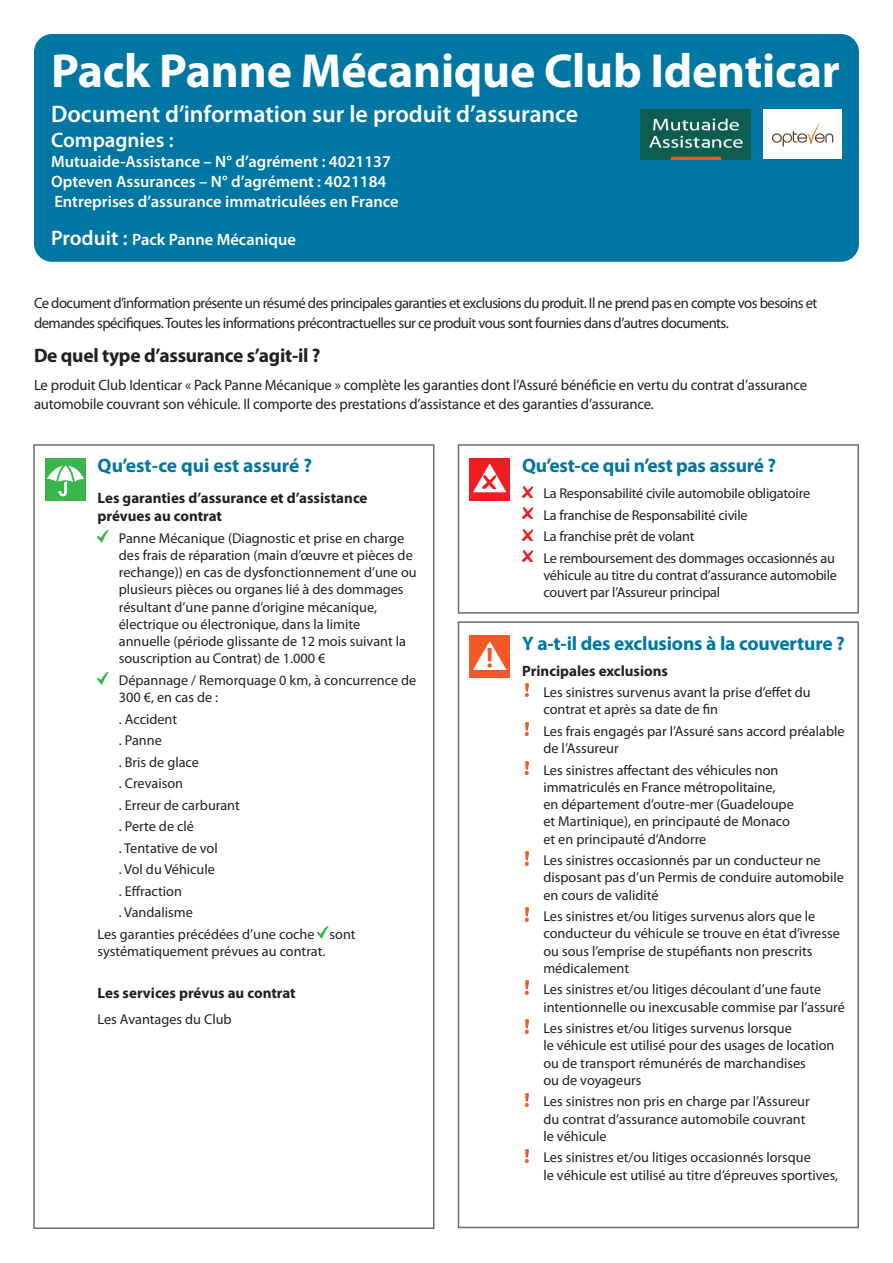
<style>
.page{position:relative;width:893px;height:1263px;background:#fff}
.page>*{position:absolute;margin:0;border:0;box-sizing:border-box;transform-origin:0 0}
.t1{font:700 48px "Myriad Pro";letter-spacing:-.005em;color:#fff}
.t2{font:600 24px "Myriad Pro";color:#fff}
.t3{font:600 21px "Myriad Pro";color:#fff}
.t4{font:700 19.5px "Myriad Pro";letter-spacing:-.01em;color:#0076a3}
.t5{font:700 19.5px "Myriad Pro";letter-spacing:-.015em;color:#231f20}
.t6{font:600 16.5px/19.8px "Myriad Pro";color:#fff}
.t7{font:15px/19.5px "Myriad Pro";letter-spacing:-.035em;color:#231f20}
.t8{font:15px/19.5px "Myriad Pro";letter-spacing:-.01em;color:#231f20}
.t9{font:700 15px/18px "Myriad Pro";color:#231f20}
.t10{font:14.25px/17.2px "Myriad Pro";color:#231f20}
.s1{font-size:21px}
</style>
<div class="page">
<div style="left:34px;top:34px;width:825px;height:228px;background:#0076a3;border-radius:18px"></div>
<div style="left:45px;top:458px;width:41px;height:42px;background:#3ab54a"></div>
<svg style="left:47px;top:461px;width:37px;height:35px"></svg>
<svg style="left:98px;top:531px;width:10px;height:12px"></svg>
<svg style="left:98px;top:673px;width:10px;height:12px"></svg>
<svg style="left:318px;top:927px;width:10px;height:12px"></svg>
<div style="left:469px;top:458px;width:41px;height:42px;background:#ee1d23"></div>
<svg style="left:473px;top:463px;width:33px;height:29px"></svg>
<svg style="left:522px;top:486px;width:11px;height:11px"></svg>
<svg style="left:522px;top:508px;width:11px;height:10px"></svg>
<svg style="left:522px;top:529px;width:11px;height:11px"></svg>
<svg style="left:522px;top:551px;width:11px;height:10px"></svg>
<div style="left:469px;top:635px;width:41px;height:43px;background:#f15929"></div>
<svg style="left:473px;top:641px;width:33px;height:29px"></svg>
<svg style="left:525px;top:684px;width:4px;height:13px"></svg>
<img style="left:525px;top:722px;width:4px;height:14px">
<svg style="left:525px;top:761px;width:4px;height:13px"></svg>
<svg style="left:525px;top:852px;width:4px;height:13px"></svg>
<svg style="left:525px;top:908px;width:4px;height:13px"></svg>
<svg style="left:525px;top:981px;width:4px;height:13px"></svg>
<svg style="left:525px;top:1020px;width:4px;height:13px"></svg>
<svg style="left:525px;top:1093px;width:4px;height:13px"></svg>
<svg style="left:525px;top:1149px;width:4px;height:13px"></svg>
<img style="left:640px;top:109px;width:110px;height:50px">
<img style="left:763px;top:109px;width:79px;height:50px">
<div style="left:33px;top:444px;width:401px;height:785px;border:2px solid #6c6d70"></div>
<div style="left:458px;top:444px;width:401px;height:170px;border:2px solid #6c6d70"></div>
<div style="left:458px;top:621px;width:401px;height:607px;border:2px solid #6c6d70"></div>
<h1 class="t1" style="left:51px;top:40px;width:790px">Pack Panne Mécanique Club Identicar</h1>
<h2 class="t2" style="left:51px;top:99px;width:529px">Document d’information sur le produit d’assurance</h2>
<h3 class="t3" style="left:51px;top:127px;width:124px">Compagnies :</h3>
<p class="t6" style="left:51px;top:151px;width:349px">Mutuaide-Assistance – N° d’agrément : 4021137<br>Opteven Assurances – N° d’agrément : 4021184<br>Entreprises d’assurance immatriculées en France</p>
<p class="t6" style="left:51px;top:229px;width:246px"><span class="s1">Produit :</span> Pack Panne Mécanique</p>
<p class="t7" style="left:34px;top:293px;width:785px">Ce document d’information présente un résumé des principales garanties et exclusions du produit. Il ne prend pas en compte vos besoins et demandes spécifiques. Toutes les informations précontractuelles sur ce produit vous sont fournies dans d’autres documents.</p>
<h3 class="t5" style="left:34px;top:342px;width:288px">De quel type d’assurance s’agit-il ?</h3>
<p class="t8" style="left:34px;top:375px;width:775px">Le produit Club Identicar « Pack Panne Mécanique » complète les garanties dont l’Assuré bénéficie en vertu du contrat d’assurance automobile couvrant son véhicule. Il comporte des prestations d’assistance et des garanties d’assurance.</p>
<h3 class="t4" style="left:98px;top:453px;width:216px">Qu’est-ce qui est assuré ?</h3>
<p class="t9" style="left:98px;top:489px;width:271px">Les garanties d’assurance et d’assistance prévues au contrat</p>
<p class="t10" style="left:119px;top:529px;width:299px">Panne Mécanique (Diagnostic et prise en charge des frais de réparation (main d’œuvre et pièces de rechange)) en cas de dysfonctionnement d’une ou plusieurs pièces ou organes lié à des dommages résultant d’une panne d’origine mécanique, électrique ou électronique, dans la limite<br>annuelle (période glissante de 12 mois suivant la souscription au Contrat) de 1.000 €</p>
<p class="t10" style="left:119px;top:671px;width:299px">Dépannage / Remorquage 0 km, à concurrence de<br>300 €, en cas de :</p>
<p class="t10" style="left:119px;top:710px;width:60px">. Accident</p>
<p class="t10" style="left:119px;top:731px;width:45px">. Panne</p>
<p class="t10" style="left:119px;top:753px;width:82px">. Bris de glace</p>
<p class="t10" style="left:119px;top:774px;width:66px">. Crevaison</p>
<p class="t10" style="left:119px;top:796px;width:123px">. Erreur de carburant</p>
<p class="t10" style="left:119px;top:817px;width:77px">. Perte de clé</p>
<p class="t10" style="left:119px;top:839px;width:100px">. Tentative de vol</p>
<p class="t10" style="left:119px;top:860px;width:98px">. Vol du Véhicule</p>
<p class="t10" style="left:119px;top:882px;width:65px">. Effraction</p>
<p class="t10" style="left:119px;top:903px;width:75px">. Vandalisme</p>
<p class="t10" style="left:98px;top:925px;width:260px">Les garanties précédées d’une coche sont</p>
<p class="t10" style="left:98px;top:942px;width:229px">systématiquement prévues au contrat.</p>
<p class="t9" style="left:98px;top:984px;width:200px">Les services prévus au contrat</p>
<p class="t10" style="left:98px;top:1010px;width:136px">Les Avantages du Club</p>
<h3 class="t4" style="left:522px;top:453px;width:255px">Qu’est-ce qui n’est pas assuré ?</h3>
<p class="t10" style="left:543px;top:482px;width:293px;line-height:21.5px">La Responsabilité civile automobile obligatoire<br>La franchise de Responsabilité civile<br>La franchise prêt de volant<br>Le remboursement des dommages occasionnés au</p>
<p class="t10" style="left:543px;top:566px;width:295px">véhicule au titre du contrat d’assurance automobile couvert par l’Assureur principal</p>
<h3 class="t4" style="left:522px;top:631px;width:324px">Y a-t-il des exclusions à la couverture ?</h3>
<p class="t9" style="left:522px;top:661px;width:147px">Principales exclusions</p>
<p class="t10" style="left:543px;top:683px;width:269px">Les sinistres survenus avant la prise d’effet du contrat et après sa date de fin</p>
<p class="t10" style="left:543px;top:722px;width:303px">Les frais engagés par l’Assuré sans accord préalable de l’Assureur</p>
<p class="t10" style="left:543px;top:761px;width:252px">Les sinistres affectant des véhicules non immatriculés en France métropolitaine, en département d’outre-mer (Guadeloupe et Martinique), en principauté de Monaco et en principauté d’Andorre</p>
<p class="t10" style="left:543px;top:851px;width:302px">Les sinistres occasionnés par un conducteur ne disposant pas d’un Permis de conduire automobile en cours de validité</p>
<p class="t10" style="left:543px;top:907px;width:298px">Les sinistres et/ou litiges survenus alors que le conducteur du véhicule se trouve en état d’ivresse ou sous l’emprise de stupéfiants non prescrits médicalement</p>
<p class="t10" style="left:543px;top:981px;width:303px">Les sinistres et/ou litiges découlant d’une faute intentionnelle ou inexcusable commise par l’assuré</p>
<p class="t10" style="left:543px;top:1019px;width:293px">Les sinistres et/ou litiges survenus lorsque<br>le véhicule est utilisé pour des usages de location ou de transport rémunérés de marchandises<br>ou de voyageurs</p>
<p class="t10" style="left:543px;top:1093px;width:268px">Les sinistres non pris en charge par l’Assureur du contrat d’assurance automobile couvrant le véhicule</p>
<p class="t10" style="left:543px;top:1149px;width:296px">Les sinistres et/ou litiges occasionnés lorsque<br>le véhicule est utilisé au titre d’épreuves sportives,</p>
</div>
